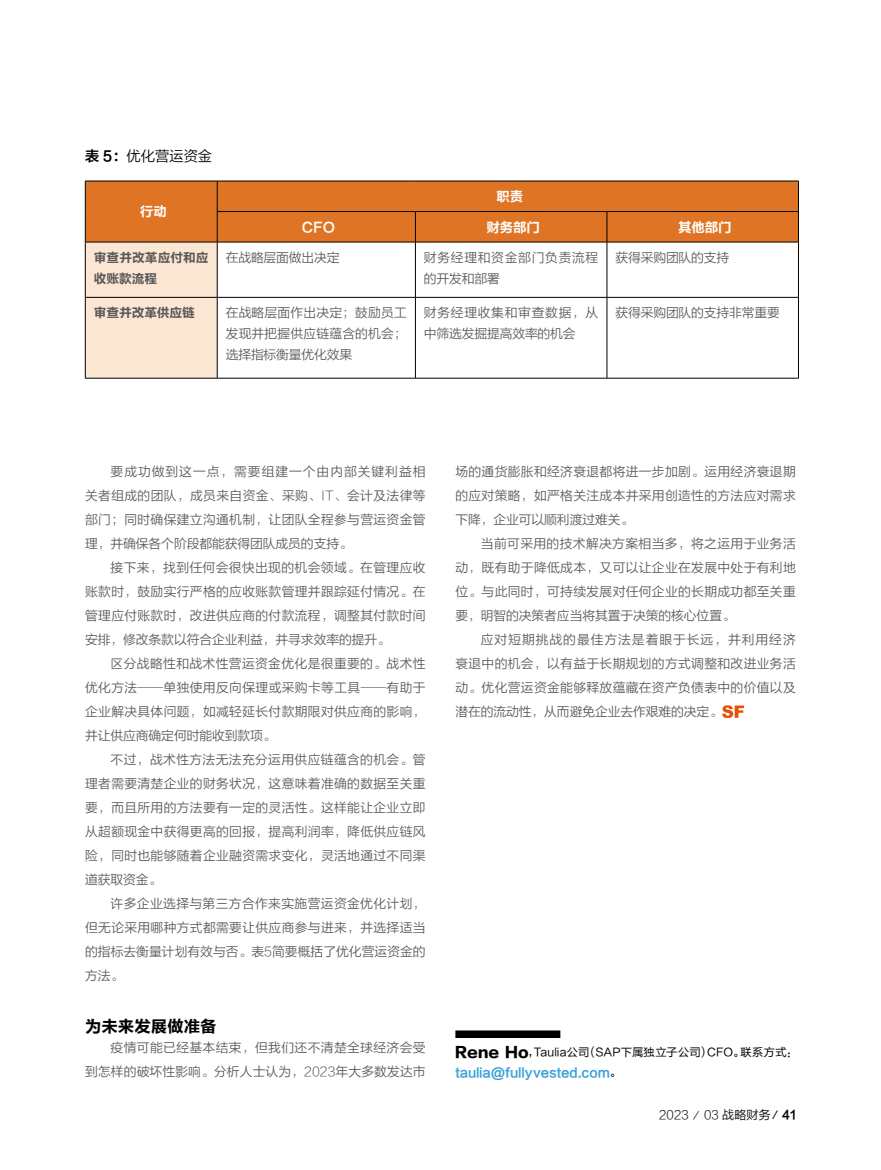
<style>
.page{position:relative;width:881px;height:1170px;background:#fff}
.page>*{position:absolute;margin:0;border:0;box-sizing:border-box;transform-origin:0 0}
.t1{font:16.5px "FZLTCHK GBK1 0";letter-spacing:-.005em;color:#000}
.t2{font:14.25px "FZLTXIHK GBK1 0";color:#000}
.t3{font:13.5px "FZLTCHK GBK1 0";letter-spacing:-.01em;color:#fff}
.t4{font:12.75px/24px "FZLTXIHK GBK1 0";letter-spacing:.025em;color:#595757;text-align:justify}
.t5{font:12.75px/21px "FZLTXIHK GBK1 0";letter-spacing:-.01em;color:#595757}
.t6{font:12.75px "FZLTCHK GBK1 0";letter-spacing:-.01em;color:#38a1db}
.t7{font:12.75px/21px "FZLTCHK GBK1 0";letter-spacing:-.01em;color:#595757}
.t8{font:12.75px/21px "FZLTXIHK GBK1 0";letter-spacing:.055em;color:#595757}
.t9{font:12px "FZLTXIHK GBK1 0";letter-spacing:.02em;color:#000}
.t10{font:11.25px "FZLTHJW GB1 0";letter-spacing:.01em;color:#000}
.s1{font-family:"FZLTH6 K GBK1 0"}
.s2{font-family:"FZLTTHJW GB1 0";font-size:14.25px}
.s3{font-family:"FZLTHJW GB1 0";font-size:11.25px;color:#000}
.s4{font-family:"FZLTCHK GBK1 0"}
</style>
<div class="page">
<svg style="left:722px;top:705px;width:21px;height:13px"></svg>
<div style="left:86px;top:182px;width:711px;height:60px;background:#df7524"></div>
<div style="left:86px;top:243px;width:131px;height:135px;background:#fae6d2"></div>
<hr style="left:85px;top:181px;width:132px;height:1px;background:#000">
<hr style="left:85px;top:181px;width:1px;height:30px;background:#000">
<hr style="left:217px;top:181px;width:198px;height:1px;background:#000">
<hr style="left:217px;top:181px;width:1px;height:30px;background:#000">
<hr style="left:415px;top:181px;width:191px;height:1px;background:#000">
<hr style="left:606px;top:181px;width:192px;height:1px;background:#000">
<hr style="left:797px;top:181px;width:1px;height:30px;background:#000">
<hr style="left:85px;top:211px;width:1px;height:31px;background:#000">
<hr style="left:217px;top:211px;width:198px;height:1px;background:#000">
<hr style="left:217px;top:212px;width:1px;height:30px;background:#000">
<hr style="left:415px;top:211px;width:191px;height:1px;background:#000">
<hr style="left:415px;top:212px;width:1px;height:30px;background:#000">
<hr style="left:606px;top:211px;width:192px;height:1px;background:#000">
<hr style="left:606px;top:212px;width:1px;height:30px;background:#000">
<hr style="left:797px;top:212px;width:1px;height:30px;background:#000">
<hr style="left:85px;top:242px;width:132px;height:1px;background:#000">
<hr style="left:85px;top:242px;width:1px;height:55px;background:#000">
<hr style="left:217px;top:242px;width:198px;height:1px;background:#000">
<hr style="left:217px;top:242px;width:1px;height:55px;background:#000">
<hr style="left:415px;top:242px;width:191px;height:1px;background:#000">
<hr style="left:415px;top:242px;width:1px;height:55px;background:#000">
<hr style="left:606px;top:242px;width:192px;height:1px;background:#000">
<hr style="left:606px;top:242px;width:1px;height:55px;background:#000">
<hr style="left:797px;top:242px;width:1px;height:55px;background:#000">
<hr style="left:85px;top:297px;width:132px;height:1px;background:#000">
<hr style="left:85px;top:297px;width:1px;height:81px;background:#000">
<hr style="left:217px;top:297px;width:198px;height:1px;background:#000">
<hr style="left:217px;top:297px;width:1px;height:81px;background:#000">
<hr style="left:415px;top:297px;width:191px;height:1px;background:#000">
<hr style="left:415px;top:297px;width:1px;height:81px;background:#000">
<hr style="left:606px;top:297px;width:192px;height:1px;background:#000">
<hr style="left:606px;top:297px;width:1px;height:81px;background:#000">
<hr style="left:797px;top:297px;width:1px;height:81px;background:#000">
<hr style="left:85px;top:378px;width:132px;height:1px;background:#000">
<hr style="left:217px;top:378px;width:198px;height:1px;background:#000">
<hr style="left:415px;top:378px;width:191px;height:1px;background:#000">
<hr style="left:606px;top:378px;width:192px;height:1px;background:#000">
<div style="left:455px;top:1030px;width:105px;height:7px;background:#000"></div>
<p class="t2" style="left:85px;top:148px;width:128px"><span class="s1">表 5：</span>优化营运资金</p>
<p class="t3" style="left:140px;top:204px;width:28px">行动</p>
<p class="t3" style="left:496px;top:189px;width:28px">职责</p>
<p class="t3" style="left:302px;top:219px;width:35px">CFO</p>
<p class="t3" style="left:486px;top:219px;width:55px">财务部门</p>
<p class="t3" style="left:677px;top:219px;width:55px">其他部门</p>
<p class="t7" style="left:94px;top:247px;width:116px">审查并改革应付和应收账款流程</p>
<p class="t5" style="left:226px;top:247px;width:115px">在战略层面做出决定</p>
<p class="t8" style="left:424px;top:247px;width:176px">财务经理和资金部门负责流程的开发和部署</p>
<p class="t5" style="left:615px;top:247px;width:115px">获得采购团队的支持</p>
<p class="t7" style="left:94px;top:302px;width:103px">审查并改革供应链</p>
<p class="t4" style="left:226px;top:302px;width:182px;line-height:21px">在战略层面作出决定；鼓励员工发现并把握供应链蕴含的机会；选择指标衡量优化效果</p>
<p class="t5" style="left:424px;top:302px;width:176px">财务经理收集和审查数据，从中筛选发掘提高效率的机会</p>
<p class="t5" style="left:615px;top:302px;width:166px">获得采购团队的支持非常重要</p>
<p class="t4" style="left:85px;top:460px;width:342px;text-indent:26px">要成功做到这一点，需要组建一个由内部关键利益相关者组成的团队，成员来自资金、采购、IT、会计及法律等部门；同时确保建立沟通机制，让团队全程参与营运资金管理，并确保各个阶段都能获得团队成员的支持。</p>
<p class="t4" style="left:85px;top:556px;width:342px;text-indent:26px">接下来，找到任何会很快出现的机会领域。在管理应收账款时，鼓励实行严格的应收账款管理并跟踪延付情况。在管理应付账款时，改进供应商的付款流程，调整其付款时间安排，修改条款以符合企业利益，并寻求效率的提升。</p>
<p class="t4" style="left:85px;top:652px;width:342px;text-indent:26px">区分战略性和战术性营运资金优化是很重要的。战术性优化方法——单独使用反向保理或采购卡等工具——有助于企业解决具体问题，如减轻延长付款期限对供应商的影响，并让供应商确定何时能收到款项。</p>
<p class="t4" style="left:85px;top:748px;width:342px;text-indent:26px">不过，战术性方法无法充分运用供应链蕴含的机会。管理者需要清楚企业的财务状况，这意味着准确的数据至关重要，而且所用的方法要有一定的灵活性。这样能让企业立即从超额现金中获得更高的回报，提高利润率，降低供应链风险，同时也能够随着企业融资需求变化，灵活地通过不同渠道获取资金。</p>
<p class="t4" style="left:85px;top:892px;width:342px;text-indent:26px">许多企业选择与第三方合作来实施营运资金优化计划，但无论采用哪种方式都需要让供应商参与进来，并选择适当的指标去衡量计划有效与否。表5简要概括了优化营运资金的方法。</p>
<p class="t1" style="left:85px;top:1016px;width:133px">为未来发展做准备</p>
<p class="t4" style="left:85px;top:1036px;width:342px;text-align:right">疫情可能已经基本结束，但我们还不清楚全球经济会受<br>到怎样的破坏性影响。分析人士认为，2023年大多数发达市</p>
<p class="t4" style="left:455px;top:460px;width:342px">场的通货膨胀和经济衰退都将进一步加剧。运用经济衰退期的应对策略，如严格关注成本并采用创造性的方法应对需求下降，企业可以顺利渡过难关。</p>
<p class="t4" style="left:455px;top:532px;width:342px;text-indent:26px">当前可采用的技术解决方案相当多，将之运用于业务活动，既有助于降低成本，又可以让企业在发展中处于有利地位。与此同时，可持续发展对任何企业的长期成功都至关重要，明智的决策者应当将其置于决策的核心位置。</p>
<p class="t4" style="left:455px;top:628px;width:342px;text-indent:26px">应对短期挑战的最佳方法是着眼于长远，并利用经济衰退中的机会，以有益于长期规划的方式调整和改进业务活动。优化营运资金能够释放蕴藏在资产负债表中的价值以及潜在的流动性，从而避免企业去作艰难的决定。</p>
<p class="t10" style="left:455px;top:1045px;width:343px"><span class="s2">Rene Ho</span>，Taulia公司（SAP下属独立子公司）CFO。联系方式：</p>
<p class="t6" style="left:455px;top:1065px;width:167px">taulia@fullyvested.com<span class="s3">。</span></p>
<p class="t9" style="left:659px;top:1107px;width:139px">2023／ 03 战略财务<span class="s4">／41</span></p>
</div>
